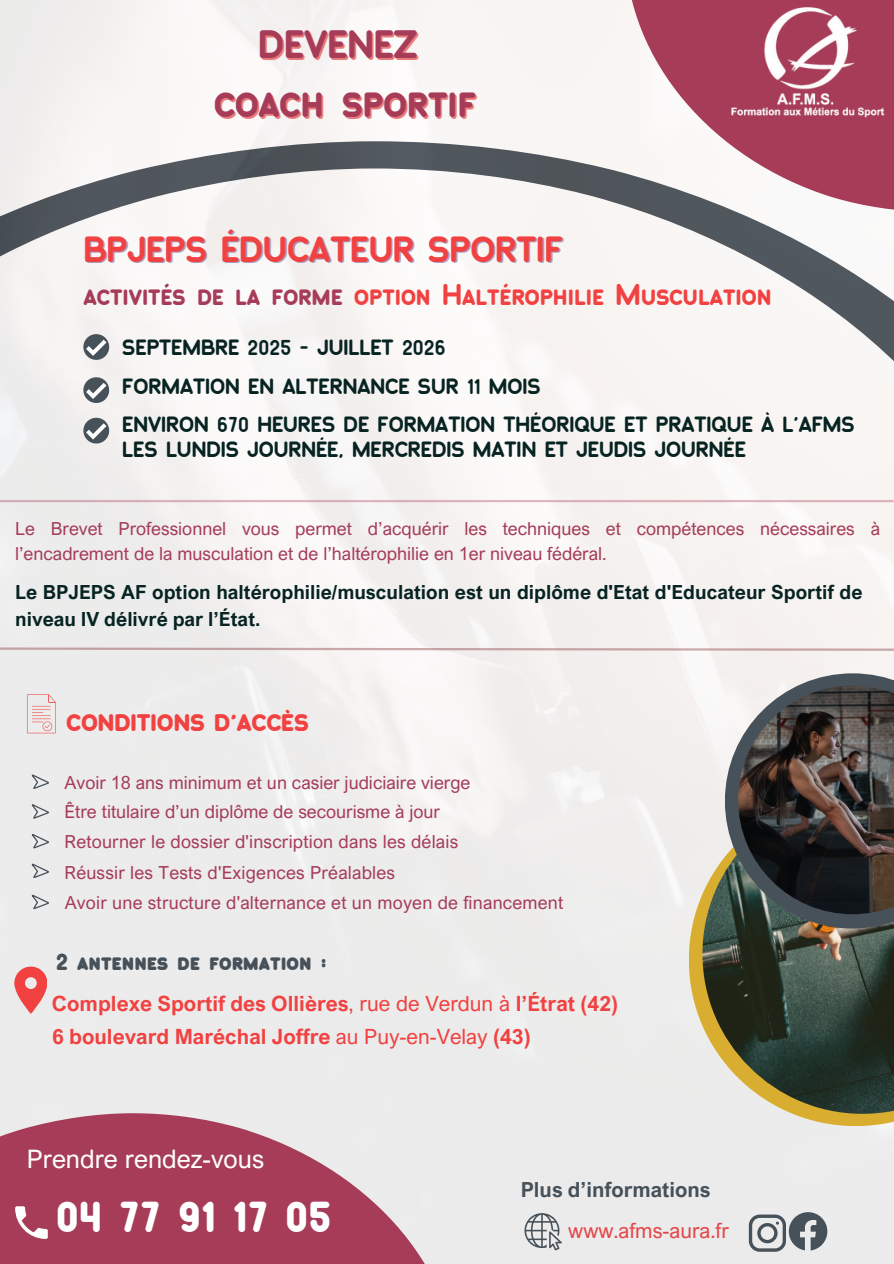
<style>
.page{position:relative;width:894px;height:1264px;background:#fff}
.page>*{position:absolute;margin:0;border:0;box-sizing:border-box;transform-origin:0 0}
.t1{font:45px "Heartland Sans";color:#a63c58}
.t2{font:42px "Heartland Bold Sans";color:#fff}
.t3{font:37.5px "Heartland Sans";color:#a63c58}
.t4{font:34.5px "Heartland Sans";color:#f24141}
.t5{font:28.5px "Heartland Sans";color:#f24141}
.t6{font:25.5px "Arial Nova";color:#fff}
.t7{font:22.8px "Heartland Bold Sans";color:#475159}
.t8{font:22.8px "Heartland Bold Sans";color:#f24141}
.t9{font:21px/24.8px "Heartland Sans";color:#072422}
.t10{font:700 21px "Arial Nova";color:#f24141}
.t11{font:700 20.85px "Arial Nova";color:#475159}
.t12{font:20.85px "Arial Nova";color:#e34749}
.t13{font:700 19.5px/27px "Arial Nova";color:#072422}
.t14{font:18px/24.8px "Arial Nova";color:#a63c58}
.s1{color:#a63c58}
.s2{font-weight:400}
</style>
<div class="page">
<img style="left:0;top:0;width:893px;height:1263px">
<hr style="left:0;top:500px;width:893px;height:2px;background:#a63c58">
<svg style="left:83px;top:334px;width:26px;height:26px"></svg>
<svg style="left:0;top:1113px;width:457px;height:150px;fill:#a63c58"></svg>
<svg style="left:15px;top:1206px;width:33px;height:32px"></svg>
<svg style="left:626px;top:0;width:267px;height:212px"></svg>
<img style="left:711px;top:0;width:182px;height:141px">
<svg style="left:0;top:647px;width:893px;height:4px"></svg>
<svg style="left:688px;top:793px;width:205px;height:333px;fill:#ececec"></svg>
<img style="left:702px;top:793px;width:191px;height:320px">
<svg style="left:724px;top:673px;width:169px;height:255px"></svg>
<img style="left:738px;top:685px;width:155px;height:229px">
<svg style="left:27px;top:694px;width:29px;height:39px"></svg>
<svg style="left:31px;top:774px;width:18px;height:14px"></svg>
<svg style="left:31px;top:804px;width:18px;height:14px"></svg>
<svg style="left:31px;top:833px;width:18px;height:15px"></svg>
<svg style="left:31px;top:863px;width:18px;height:15px"></svg>
<svg style="left:31px;top:894px;width:18px;height:15px"></svg>
<svg style="left:83px;top:377px;width:26px;height:26px"></svg>
<svg style="left:83px;top:418px;width:26px;height:25px"></svg>
<svg style="left:14px;top:966px;width:33px;height:47px"></svg>
<svg style="left:524px;top:1213px;width:37px;height:37px"></svg>
<svg style="left:748px;top:1212px;width:78px;height:39px"></svg>
<p class="t3" style="left:258px;top:30px;width:160px">DEVENEZ</p>
<p class="t1" style="left:214px;top:83px;width:264px">coach sportif</p>
<p class="t4" style="left:83px;top:236px;width:481px">BPJEPS ÉDUCATEUR SPORTIF</p>
<p class="t5" style="left:83px;top:283px;width:689px"><span class="s1">activités de la forme</span> option Haltérophilie Musculation</p>
<p class="t9" style="left:122px;top:338px;width:325px">SEPTEMBRE 2025 - JUILLET 2026</p>
<h6 class="t9" style="left:122px;top:377px;width:420px">FORMATION EN ALTERNANCE SUR 11 MOIS</h6>
<p class="t9" style="left:122px;top:415px;width:733px">ENVIRON 670 HEURES DE FORMATION THÉORIQUE ET PRATIQUE À L’AFMS<br>LES LUNDIS JOURNÉE, MERCREDIS MATIN ET JEUDIS JOURNÉE</p>
<p class="t14" style="left:15px;top:516px;width:866px">Le Brevet Professionnel vous permet d’acquérir les techniques et compétences nécessaires à l’encadrement de la musculation et de l’haltérophilie en 1er niveau fédéral.</p>
<p class="t13" style="left:15px;top:578px;width:848px">Le BPJEPS AF option haltérophilie/musculation est un diplôme d'Etat d'Educateur Sportif de niveau IV délivré par l’État.</p>
<p class="t8" style="left:66px;top:713px;width:244px">CONDITIONS D’ACCÈS</p>
<p class="t14" style="left:64px;top:769px;width:407px">Avoir 18 ans minimum et un casier judiciaire vierge</p>
<p class="t14" style="left:64px;top:799px;width:377px">Être titulaire d’un diplôme de secourisme à jour</p>
<h2 class="t14" style="left:64px;top:829px;width:395px">Retourner le dossier d'inscription dans les délais</h2>
<h3 class="t14" style="left:64px;top:859px;width:332px">Réussir les Tests d'Exigences Préalables</h3>
<h4 class="t14" style="left:65px;top:889px;width:500px">Avoir une structure d'alternance et un moyen de financement</h4>
<p class="t7" style="left:56px;top:952px;width:272px">2 antennes de formation :</p>
<p class="t10" style="left:52px;top:990px;width:567px">Complexe Sportif des Ollières<span class="s2">, rue de Verdun à</span> l’Étrat (42)</p>
<p class="t10" style="left:52px;top:1023px;width:480px">6 boulevard Maréchal Joffre <span class="s2">au Puy-en-Velay</span> (43)</p>
<p class="t6" style="left:27px;top:1142px;width:239px">Prendre rendez-vous</p>
<p class="t2" style="left:56px;top:1199px;width:277px">04 77 91 17 05</p>
<p class="t11" style="left:520px;top:1176px;width:191px">Plus d’informations</p>
<p class="t12" style="left:568px;top:1216px;width:162px">www.afms-aura.fr</p>
</div>
